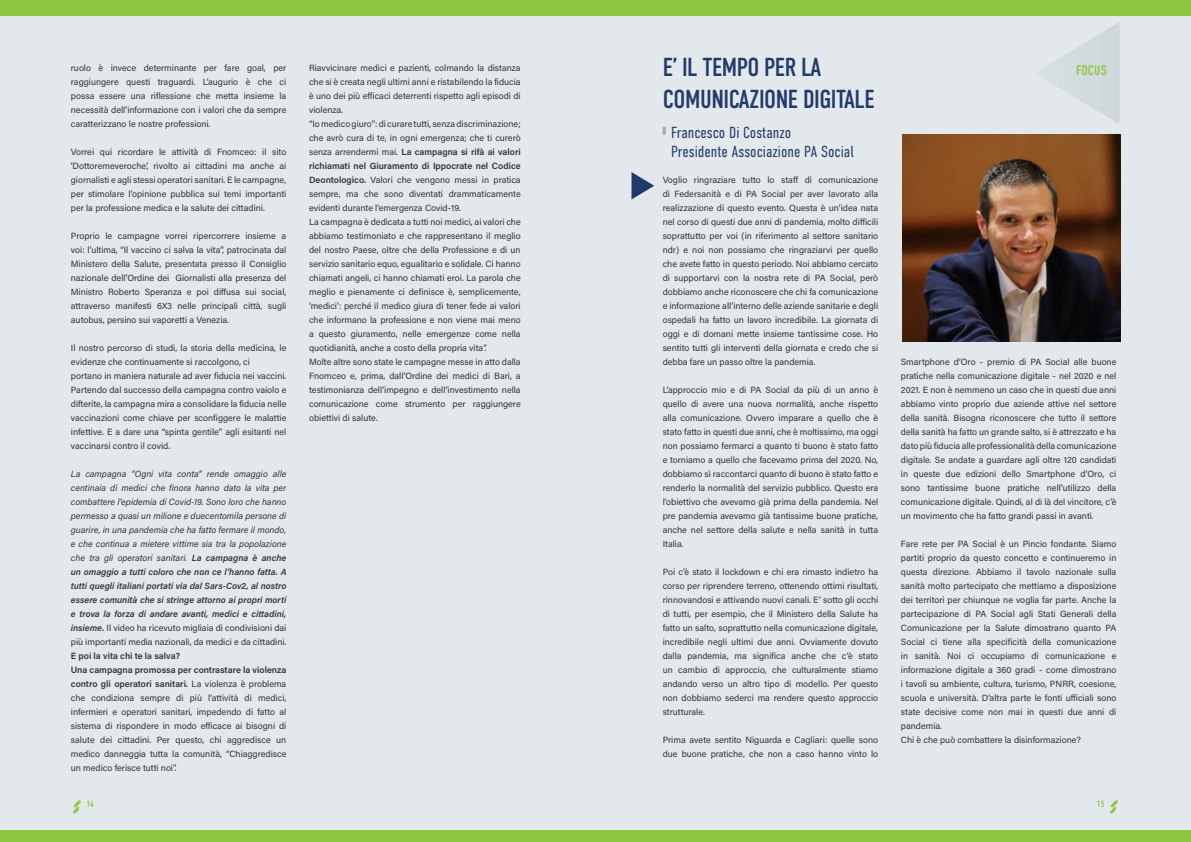
<style>
.page{position:relative;width:1191px;height:842px;background:#e2e8eb}
.page>*{position:absolute;margin:0;border:0;box-sizing:border-box;transform-origin:0 0}
.t1{font:26px/32px "DIN Condensed";letter-spacing:-.02em;color:#22396b}
.t2{font:300 16px "DIN Condensed";color:#22396b}
.t3{font:14px "DIN Condensed";letter-spacing:.01em;color:#8ec740}
.t4{font:9px/14px "Acumin Pro";color:#333;text-align:justify}
.t5{font:italic 9px/14px "Acumin Pro";color:#333;text-align:justify}
.t6{font:600 9px "Acumin Pro";color:#333}
.t7{font:9px "DIN Condensed";color:#8ec740}
.s1{font-weight:600}
.s2{font-style:normal}
</style>
<div class="page">
<svg style="left:1110px;top:800px;width:8px;height:13px"></svg>
<svg style="left:73px;top:800px;width:8px;height:13px"></svg>
<div style="left:0;top:0;width:1191px;height:15px;background:#8ec740"></div>
<div style="left:0;top:831px;width:1191px;height:11px;background:#8ec740"></div>
<svg style="left:1039px;top:23px;width:80px;height:100px"></svg>
<svg style="left:662px;top:127px;width:3px;height:8px"></svg>
<svg style="left:631px;top:172px;width:23px;height:27px"></svg>
<img style="left:902px;top:135px;width:218px;height:206px">
<p class="t4" style="left:71px;top:60px;width:217px">ruolo è invece determinante per fare goal, per raggiungere questi traguardi. L’augurio è che ci possa essere una riflessione che metta insieme la necessità dell’informazione con i valori che da sempre caratterizzano le nostre professioni.</p>
<p class="t4" style="left:71px;top:144px;width:217px">Vorrei qui ricordare le attività di Fnomceo: il sito ‘Dottoremeveroche’, rivolto ai cittadini ma anche ai giornalisti e agli stessi operatori sanitari. E le campagne, per stimolare l’opinione pubblica sui temi importanti per la professione medica e la salute dei cittadini.</p>
<p class="t4" style="left:71px;top:228px;width:217px">Proprio le campagne vorrei ripercorrere insieme a voi: l’ultima, “Il vaccino ci salva la vita”, patrocinata dal Ministero della Salute, presentata presso il Consiglio nazionale dell’Ordine dei Giornalisti alla presenza del Ministro Roberto Speranza e poi diffusa sui social, attraverso manifesti 6X3 nelle principali città, sugli autobus, persino sui vaporetti a Venezia.</p>
<p class="t4" style="left:71px;top:340px;width:217px">Il nostro percorso di studi, la storia della medicina, le evidenze che continuamente si raccolgono, ci</p>
<p class="t4" style="left:71px;top:368px;width:217px">portano in maniera naturale ad aver fiducia nei vaccini.<br>Partendo dal successo della campagna contro vaiolo e difterite, la campagna mira a consolidare la fiducia nelle vaccinazioni come chiave per sconfiggere le malattie infettive. E a dare una “spinta gentile” agli esitanti nel vaccinarsi contro il covid.</p>
<p class="t5" style="left:71px;top:466px;width:217px">La campagna “Ogni vita conta” rende omaggio alle centinaia di medici che finora hanno dato la vita per combattere l’epidemia di Covid-19. Sono loro che hanno permesso a quasi un milione e duecentomila persone di guarire, in una pandemia che ha fatto fermare il mondo, e che continua a mietere vittime sia tra la popolazione che tra gli operatori sanitari. <span class="s1">La campagna è anche un omaggio a tutti coloro che non ce l’hanno fatta. A tutti quegli italiani portati via dal Sars-Cov2, al nostro essere comunità che si stringe attorno ai propri morti e trova la forza di andare avanti, medici e cittadini, insieme.</span> <span class="s2">Il video ha ricevuto migliaia di condivisioni dai più importanti media nazionali, da medici e da cittadini.</span></p>
<p class="t6" style="left:71px;top:649px;width:111px">E poi la vita chi te la salva?</p>
<p class="t4" style="left:71px;top:662px;width:217px"><span class="s1">Una campagna promossa per contrastare la violenza contro gli operatori sanitari.</span> La violenza è problema che condiziona sempre di più l’attività di medici, infermieri e operatori sanitari, impedendo di fatto al sistema di rispondere in modo efficace ai bisogni di salute dei cittadini. Per questo, chi aggredisce un medico danneggia tutta la comunità, “Chiaggredisce un medico ferisce tutti noi”.</p>
<p class="t4" style="left:309px;top:60px;width:213px">Riavvicinare medici e pazienti, colmando la distanza che si è creata negli ultimi anni e ristabilendo la fiducia è uno dei più efficaci deterrenti rispetto agli episodi di violenza.</p>
<p class="t4" style="left:309px;top:116px;width:213px">“Io medico giuro”: di curare tutti, senza discriminazione; che avrò cura di te, in ogni emergenza; che ti curerò senza arrendermi mai. <span class="s1">La campagna si rifà ai valori richiamati nel Giuramento di Ippocrate nel Codice Deontologico.</span> Valori che vengono messi in pratica sempre, ma che sono diventati drammaticamente evidenti durante l’emergenza Covid-19.</p>
<p class="t4" style="left:309px;top:214px;width:213px">La campagna è dedicata a tutti noi medici, ai valori che abbiamo testimoniato e che rappresentano il meglio del nostro Paese, oltre che della Professione e di un servizio sanitario equo, egualitario e solidale. Ci hanno chiamati angeli, ci hanno chiamati eroi. La parola che meglio e pienamente ci definisce è, semplicemente, ‘medici’: perché il medico giura di tener fede ai valori che informano la professione e non viene mai meno a questo giuramento, nelle emergenze come nella quotidianità, anche a costo della propria vita”.</p>
<p class="t4" style="left:309px;top:354px;width:213px">Molte altre sono state le campagne messe in atto dalla Fnomceo e, prima, dall’Ordine dei medici di Bari, a testimonianza dell’impegno e dell’investimento nella comunicazione come strumento per raggiungere obiettivi di salute.</p>
<p class="t1" style="left:663px;top:52px;width:213px">E’ IL TEMPO PER LA<br>COMUNICAZIONE DIGITALE</p>
<p class="t2" style="left:671px;top:123px;width:122px">Francesco Di Costanzo</p>
<p class="t2" style="left:671px;top:143px;width:184px">Presidente Associazione PA Social</p>
<p class="t4" style="left:662px;top:172px;width:217px">Voglio ringraziare tutto lo staff di comunicazione di Federsanità e di PA Social per aver lavorato alla realizzazione di questo evento. Questa è un’idea nata nel corso di questi due anni di pandemia, molto difficili soprattutto per voi (in riferimento al settore sanitario ndr) e noi non possiamo che ringraziarvi per quello che avete fatto in questo periodo. Noi abbiamo cercato di supportarvi con la nostra rete di PA Social, però dobbiamo anche riconoscere che chi fa comunicazione e informazione all’interno delle aziende sanitarie e degli ospedali ha fatto un lavoro incredibile. La giornata di oggi e di domani mette insieme tantissime cose. Ho sentito tutti gli interventi della giornata e credo che si debba fare un passo oltre la pandemia.</p>
<p class="t4" style="left:662px;top:382px;width:217px">L’approccio mio e di PA Social da più di un anno è quello di avere una nuova normalità, anche rispetto alla comunicazione. Ovvero imparare a quello che è stato fatto in questi due anni, che è moltissimo, ma oggi non possiamo fermarci a quanto ti buono è stato fatto e torniamo a quello che facevamo prima del 2020. No, dobbiamo sì raccontarci quanto di buono è stato fatto e renderlo la normalità del servizio pubblico. Questo era l’obiettivo che avevamo già prima della pandemia. Nel pre pandemia avevamo già tantissime buone pratiche, anche nel settore della salute e nella sanità in tutta Italia.</p>
<p class="t4" style="left:662px;top:564px;width:217px">Poi c’è stato il lockdown e chi era rimasto indietro ha corso per riprendere terreno, ottenendo ottimi risultati, rinnovandosi e attivando nuovi canali. E’ sotto gli occhi di tutti, per esempio, che il Ministero della Salute ha fatto un salto, soprattutto nella comunicazione digitale, incredibile negli ultimi due anni. Ovviamente dovuto dalla pandemia, ma significa anche che c’è stato un cambio di approccio, che culturalmente stiamo andando verso un altro tipo di modello. Per questo non dobbiamo sederci ma rendere questo approccio strutturale.</p>
<p class="t4" style="left:662px;top:732px;width:217px">Prima avete sentito Niguarda e Cagliari: quelle sono due buone pratiche, che non a caso hanno vinto lo</p>
<h3 class="t3" style="left:1076px;top:62px;width:32px">FOCUS</h3>
<p class="t4" style="left:901px;top:354px;width:217px">Smartphone d’Oro - premio di PA Social alle buone pratiche nella comunicazione digitale - nel 2020 e nel 2021. E non è nemmeno un caso che in questi due anni abbiamo vinto proprio due aziende attive nel settore della sanità. Bisogna riconoscere che tutto il settore della sanità ha fatto un grande salto, si è attrezzato e ha dato più fiducia alle professionalità della comunicazione digitale. Se andate a guardare agli oltre 120 candidati in queste due edizioni dello Smartphone d’Oro, ci sono tantissime buone pratiche nell’utilizzo della comunicazione digitale. Quindi, al di là del vincitore, c’è un movimento che ha fatto grandi passi in avanti.</p>
<p class="t4" style="left:901px;top:536px;width:217px">Fare rete per PA Social è un Pincio fondante. Siamo partiti proprio da questo concetto e continueremo in questa direzione. Abbiamo il tavolo nazionale sulla sanità molto partecipato che mettiamo a disposizione dei territori per chiunque ne voglia far parte. Anche la partecipazione di PA Social agli Stati Generali della Comunicazione per la Salute dimostrano quanto PA Social ci tiene alla specificità della comunicazione in sanità. Noi ci occupiamo di comunicazione e informazione digitale a 360 gradi - come dimostrano i tavoli su ambiente, cultura, turismo, PNRR, coesione, scuola e università. D’altra parte le fonti ufficiali sono state decisive come non mai in questi due anni di pandemia.</p>
<p class="t4" style="left:901px;top:732px;width:181px">Chi è che può combattere la disinformazione?</p>
<p class="t7" style="left:86px;top:798px;width:9px">14</p>
<p class="t7" style="left:1097px;top:798px;width:9px">15</p>
</div>
